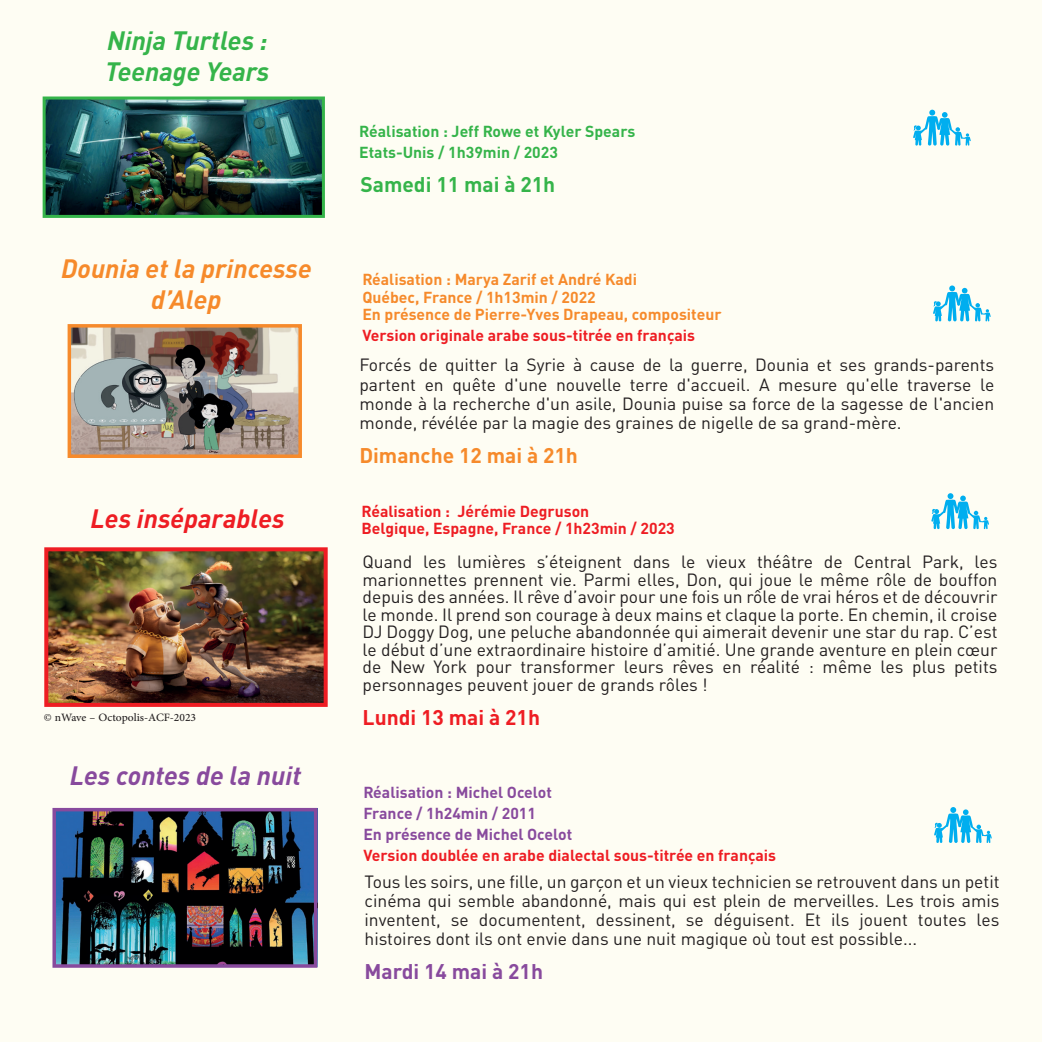
<style>
.page{position:relative;width:1042px;height:1042px;background:#fefdf3}
.page>*{position:absolute;margin:0;border:0;box-sizing:border-box;transform-origin:0 0}
.t1{font:italic 700 26.25px/31.5px "DIN Pro";color:#f68a2b;text-align:center}
.t2{font:italic 700 26.25px/31.5px "DIN Pro";color:#35b44a}
.t3{font:italic 700 26.25px "DIN Pro";color:#884a9d}
.t4{font:italic 700 26.25px "DIN Pro";color:#ee1d23}
.t5{font:700 21px "DIN Pro";color:#f68a2b}
.t6{font:700 21px "DIN Pro";color:#35b44a}
.t7{font:700 21px "DIN Pro";color:#884a9d}
.t8{font:700 21px "DIN Pro";color:#ee1d23}
.t9{font:17.5px/17.5px "DIN Pro";color:#231f20;text-align:justify}
.t10{font:700 15.75px/17.5px "DIN Pro";color:#ee1d23}
.t11{font:700 15.75px/17.5px "DIN Pro";color:#f68a2b}
.t12{font:700 15.75px/21px "DIN Pro";color:#884a9d}
.t13{font:700 15.75px/21px "DIN Pro";color:#35b44a}
.t14{font:15.75px "Adobe Arabic";color:#231f20}
</style>
<div class="page">
<svg style="left:934px;top:807px;width:58px;height:36px"></svg>
<svg style="left:933px;top:285px;width:57px;height:36px"></svg>
<svg style="left:931px;top:493px;width:58px;height:36px"></svg>
<svg style="left:913px;top:110px;width:58px;height:36px"></svg>
<img style="left:47px;top:100px;width:274px;height:114px">
<div style="left:43px;top:96px;width:282px;height:122px;border:3px solid #35b44a"></div>
<img style="left:73px;top:329px;width:224px;height:124px">
<div style="left:68px;top:324px;width:234px;height:134px;border:4px solid #f68a2b"></div>
<img style="left:49px;top:552px;width:274px;height:150px">
<div style="left:44px;top:547px;width:284px;height:160px;border:4px solid #ee1d23"></div>
<img style="left:57px;top:813px;width:255px;height:150px">
<div style="left:52px;top:808px;width:265px;height:160px;border:4px solid #884a9d"></div>
<h1 class="t2" style="left:105px;top:22px;width:166px">Ninja Turtles :<br>Teenage Years</h1>
<h1 class="t1" style="left:61px;top:249px;width:252px">Dounia et la princesse d’Alep</h1>
<h1 class="t4" style="left:91px;top:497px;width:195px">Les inséparables</h1>
<p class="t14" style="left:44px;top:706px;width:154px">© nWave – Octopolis-ACF-2023</p>
<h1 class="t3" style="left:70px;top:754px;width:233px">Les contes de la nuit</h1>
<p class="t13" style="left:359px;top:119px;width:277px">Réalisation : Jeff Rowe et Kyler Spears<br>Etats-Unis / 1h39min / 2023</p>
<p class="t6" style="left:360px;top:167px;width:196px">Samedi 11 mai à 21h</p>
<p class="t11" style="left:362px;top:269px;width:361px">Réalisation : Marya Zarif et André Kadi<br>Québec, France / 1h13min / 2022<br>En présence de Pierre-Yves Drapeau, compositeur</p>
<p class="t10" style="left:362px;top:325px;width:334px">Version originale arabe sous-titrée en français</p>
<p class="t9" style="left:359px;top:354px;width:636px;line-height:19.2px">Forcés de quitter la Syrie à cause de la guerre, Dounia et ses grands-parents partent en quête d'une nouvelle terre d'accueil. A mesure qu'elle traverse le monde à la recherche d'un asile, Dounia puise sa force de la sagesse de l'ancien monde, révélée par la magie des graines de nigelle de sa grand-mère.</p>
<p class="t5" style="left:359px;top:438px;width:220px">Dimanche 12 mai à 21h</p>
<p class="t10" style="left:361px;top:500px;width:315px">Réalisation : Jérémie Degruson<br>Belgique, Espagne, France / 1h23min / 2023</p>
<p class="t9" style="left:363px;top:551px;width:636px">Quand les lumières s’éteignent dans le vieux théâtre de Central Park, les marionnettes prennent vie. Parmi elles, Don, qui joue le même rôle de bouffon depuis des années. Il rêve d’avoir pour une fois un rôle de vrai héros et de découvrir le monde. Il prend son courage à deux mains et claque la porte. En chemin, il croise DJ Doggy Dog, une peluche abandonnée qui aimerait devenir une star du rap. C’est le début d’une extraordinaire histoire d’amitié. Une grande aventure en plein cœur de New York pour transformer leurs rêves en réalité : même les plus petits personnages peuvent jouer de grands rôles !</p>
<p class="t8" style="left:363px;top:699px;width:179px">Lundi 13 mai à 21h</p>
<p class="t12" style="left:363px;top:779px;width:210px">Réalisation : Michel Ocelot<br>France / 1h24min / 2011<br>En présence de Michel Ocelot</p>
<p class="t10" style="left:363px;top:844px;width:414px">Version doublée en arabe dialectal sous-titrée en français</p>
<p class="t9" style="left:364px;top:870px;width:636px;line-height:19.2px">Tous les soirs, une fille, un garçon et un vieux technicien se retrouvent dans un petit cinéma qui semble abandonné, mais qui est plein de merveilles. Les trois amis inventent, se documentent, dessinent, se déguisent. Et ils jouent toutes les histoires dont ils ont envie dans une nuit magique où tout est possible...</p>
<p class="t7" style="left:364px;top:954px;width:180px">Mardi 14 mai à 21h</p>
</div>
